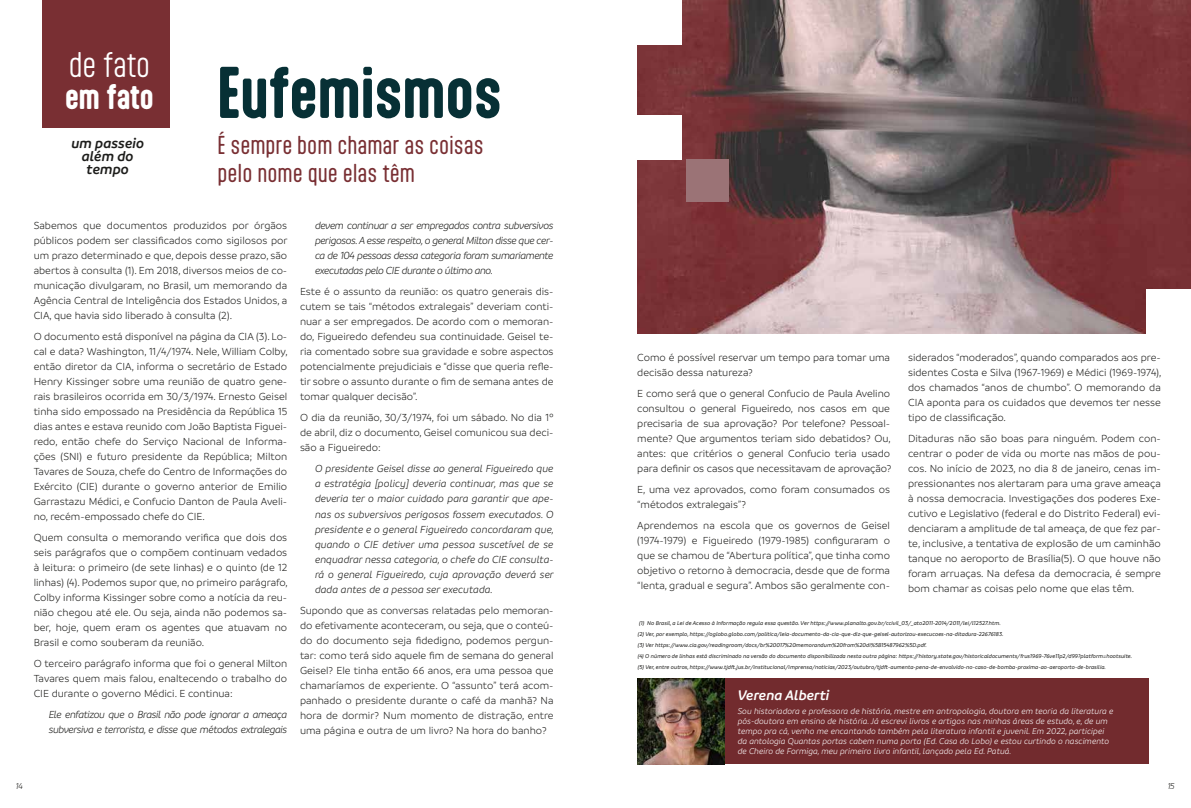
<style>
.page{position:relative;width:1191px;height:808px;background:#fff}
.page>*{position:absolute;margin:0;border:0;box-sizing:border-box;transform-origin:0 0}
.t1{font:700 62px "Aptly";color:#073035}
.t2{font:300 30.3px "Aptly";letter-spacing:-.01em;color:#fff}
.t3{font:700 30.3px "Aptly";letter-spacing:-.01em;color:#fff}
.t4{font:22px/28px "Aptly";color:#792f33}
.t5{font:italic 600 15px/13.1px "Branding";color:#1d1d1b;text-align:center}
.t6{font:italic 600 14.9px "Branding";color:#fff}
.t7{font:300 11px/15px "Branding";color:#1d1d1b;text-align:justify}
.t8{font:italic 300 11px/15px "Branding";letter-spacing:-.04em;color:#1d1d1b;text-align:justify}
.t9{font:italic 300 9px/10px "Branding";color:#fff}
.t10{font:italic 300 9px "Branding";color:#1d1d1b}
.t11{font:italic 500 6px/11px "Branding";color:#1d1d1b}
</style>
<div class="page">
<div style="left:43px;top:0;width:127px;height:128px;background:#792f33"></div>
<div style="left:638px;top:679px;width:510px;height:85px;background:#722b2e"></div>
<img style="left:637px;top:678px;width:88px;height:86px">
<img style="left:638px;top:1px;width:552px;height:332px">
<div style="left:620px;top:1px;width:62px;height:44px;background:#fff"></div>
<div style="left:1146px;top:289px;width:44px;height:44px;background:#fff"></div>
<div style="left:620px;top:116px;width:62px;height:44px;background:#fff"></div>
<div style="left:686px;top:160px;width:42px;height:42px;background:#9b7376"></div>
<h2 class="t2" style="left:69px;top:46px;width:83px">de fato</h2>
<h2 class="t3" style="left:65px;top:77px;width:90px">em fato</h2>
<h3 class="t5" style="left:71px;top:136px;width:74px">um passeio além do tempo</h3>
<h1 class="t1" style="left:217px;top:54px;width:286px">Eufemismos</h1>
<h3 class="t4" style="left:217px;top:130px;width:268px">É sempre bom chamar as coisas pelo nome que elas têm</h3>
<p class="t7" style="left:34px;top:218px;width:255px">Sabemos que documentos produzidos por órgãos públicos podem ser classificados como sigilosos por um prazo determinado e que, depois desse prazo, são abertos à consulta (1). Em 2018, diversos meios de co&shy;municação divulgaram, no Brasil, um memorando da Agência Central de Inteligência dos Estados Unidos, a CIA, que havia sido liberado à consulta (2).</p>
<p class="t7" style="left:34px;top:329px;width:256px">O documento está disponível na página da CIA (3). Lo&shy;cal e data? Washington, 11/4/1974. Nele, William Colby, então diretor da CIA, informa o secretário de Estado Henry Kissinger sobre uma reunião de quatro gene&shy;rais brasileiros ocorrida em 30/3/1974. Ernesto Geisel tinha sido empossado na Presidência da República 15 dias antes e estava reunido com João Baptista Figuei&shy;redo, então chefe do Serviço Nacional de Informa&shy;ções (SNI) e futuro presidente da República; Milton Tavares de Souza, chefe do Centro de Informações do Exército (CIE) durante o governo anterior de Emilio Garrastazu Médici, e Confucio Danton de Paula Aveli&shy;no, recém-empossado chefe do CIE.</p>
<p class="t7" style="left:34px;top:530px;width:256px">Quem consulta o memorando verifica que dois dos seis parágrafos que o compõem continuam vedados à leitura: o primeiro (de sete linhas) e o quinto (de 12 linhas) (4). Podemos supor que, no primeiro parágrafo, Colby informa Kissinger sobre como a notícia da reu&shy;nião chegou até ele. Ou seja, ainda não podemos sa&shy;ber, hoje, quem eram os agentes que atuavam no Brasil e como souberam da reunião.</p>
<p class="t7" style="left:34px;top:656px;width:255px">O terceiro parágrafo informa que foi o general Milton Tavares quem mais falou, enaltecendo o trabalho do CIE durante o governo Médici. E continua:</p>
<p class="t8" style="left:49px;top:707px;width:240px">Ele enfatizou que o Brasil não pode ignorar a ameaça subversiva e terrorista, e disse que métodos extralegais</p>
<p class="t8" style="left:315px;top:218px;width:240px">devem continuar a ser empregados contra subversivos perigosos. A esse respeito, o general Milton disse que cer&shy;ca de 104 pessoas dessa categoria foram sumariamente executadas pelo CIE durante o último ano.</p>
<p class="t7" style="left:300px;top:284px;width:255px">Este é o assunto da reunião: os quatro generais dis&shy;cutem se tais “métodos extralegais” deveriam conti&shy;nuar a ser empregados. De acordo com o memoran&shy;do, Figueiredo defendeu sua continuidade. Geisel te&shy;ria comentado sobre sua gravidade e sobre aspectos potencialmente prejudiciais e “disse que queria refle&shy;tir sobre o assunto durante o fim de semana antes de tomar qualquer decisão”.</p>
<p class="t7" style="left:300px;top:410px;width:255px">O dia da reunião, 30/3/1974, foi um sábado. No dia 1º de abril, diz o documento, Geisel comunicou sua deci&shy;são a Figueiredo:</p>
<p class="t8" style="left:315px;top:461px;width:241px">O presidente Geisel disse ao general Figueiredo que a estratégia [policy] deveria continuar, mas que se deveria ter o maior cuidado para garantir que ape&shy;nas os subversivos perigosos fossem executados. O presidente e o general Figueiredo concordaram que, quando o CIE detiver uma pessoa suscetível de se enquadrar nessa categoria, o chefe do CIE consulta&shy;rá o general Figueiredo, cuja aprovação deverá ser dada antes de a pessoa ser executada.</p>
<p class="t7" style="left:300px;top:602px;width:255px">Supondo que as conversas relatadas pelo memoran&shy;do efetivamente aconteceram, ou seja, que o conteú&shy;do do documento seja fidedigno, podemos pergun&shy;tar: como terá sido aquele fim de semana do general Geisel? Ele tinha então 66 anos, era uma pessoa que chamaríamos de experiente. O “assunto” terá acom&shy;panhado o presidente durante o café da manhã? Na hora de dormir? Num momento de distração, entre uma página e outra de um livro? Na hora do banho?</p>
<p class="t7" style="left:637px;top:350px;width:254px">Como é possível reservar um tempo para tomar uma decisão dessa natureza?</p>
<p class="t7" style="left:637px;top:386px;width:256px;text-align:left">E como será que o general Confucio de Paula Avelino consultou o general Figueiredo, nos casos em que precisaria de sua aprovação? Por telefone? Pessoal&shy;mente? Que argumentos teriam sido debatidos? Ou, antes: que critérios o general Confucio teria usado para definir os casos que necessitavam de aprovação?</p>
<p class="t7" style="left:637px;top:482px;width:254px">E, uma vez aprovados, como foram consumados os “métodos extralegais”?</p>
<p class="t7" style="left:637px;top:518px;width:254px">Aprendemos na escola que os governos de Geisel (1974-1979) e Figueiredo (1979-1985) configuraram o que se chamou de “Abertura política”, que tinha como objetivo o retorno à democracia, desde que de forma “lenta, gradual e segura”. Ambos são geralmente con-</p>
<p class="t7" style="left:908px;top:350px;width:255px">siderados “moderados”, quando comparados aos pre&shy;sidentes Costa e Silva (1967-1969) e Médici (1969-1974), dos chamados “anos de chumbo”. O memorando da CIA aponta para os cuidados que devemos ter nesse tipo de classificação.</p>
<p class="t7" style="left:908px;top:431px;width:254px">Ditaduras não são boas para ninguém. Podem con&shy;centrar o poder de vida ou morte nas mãos de pou&shy;cos. No início de 2023, no dia 8 de janeiro, cenas im&shy;pressionantes nos alertaram para uma grave ameaça à nossa democracia. Investigações dos poderes Exe&shy;cutivo e Legislativo (federal e do Distrito Federal) evi&shy;denciaram a amplitude de tal ameaça, de que fez par&shy;te, inclusive, a tentativa de explosão de um caminhão tanque no aeroporto de Brasília(5). O que houve não foram arruaças. Na defesa da democracia, é sempre bom chamar as coisas pelo nome que elas têm.</p>
<p class="t11" style="left:638px;top:618px;width:496px">(1) No Brasil, a Lei de Acesso à Informação regula essa questão. Ver https://www.planalto.gov.br/ccivil_03/_ato2011-2014/2011/lei/l12527.htm.<br>(2) Ver, por exemplo, https://oglobo.globo.com/politica/leia-documento-da-cia-que-diz-que-geisel-autorizou-execucoes-na-ditadura-22676183.<br>(3) Ver https://www.cia.gov/readingroom/docs/br%20017%20memorandum%20from%20di%5B15487962%5D.pdf.<br>(4) O número de linhas está discriminado na versão do documento disponibilizada nesta outra página: https://history.state.gov/historicaldocuments/frus1969-76ve11p2/d99?platform=hootsuite. (5) Ver, entre outros, https://www.tjdft.jus.br/institucional/imprensa/noticias/2023/outubro/tjdft-aumenta-pena-de-envolvido-no-caso-de-bomba-proxima-ao-aeroporto-de-brasilia.</p>
<h3 class="t6" style="left:737px;top:687px;width:93px">Verena Alberti</h3>
<p class="t9" style="left:737px;top:706px;width:377px">Sou historiadora e professora de história, mestre em antropologia, doutora em teoria da literatura e pós-doutora em ensino de história. Já escrevi livros e artigos nas minhas áreas de estudo, e, de um tempo pra cá, venho me encantando também pela literatura infantil e juvenil. Em 2022, participei da antologia Quantas portas cabem numa porta (Ed. Casa do Lobo) e estou curtindo o nascimento de Cheiro de Formiga, meu primeiro livro infantil, lançado pela Ed. Patuá.</p>
<p class="t10" style="left:16px;top:781px;width:9px">14</p>
<p class="t10" style="left:1167px;top:781px;width:9px">15</p>
</div>
